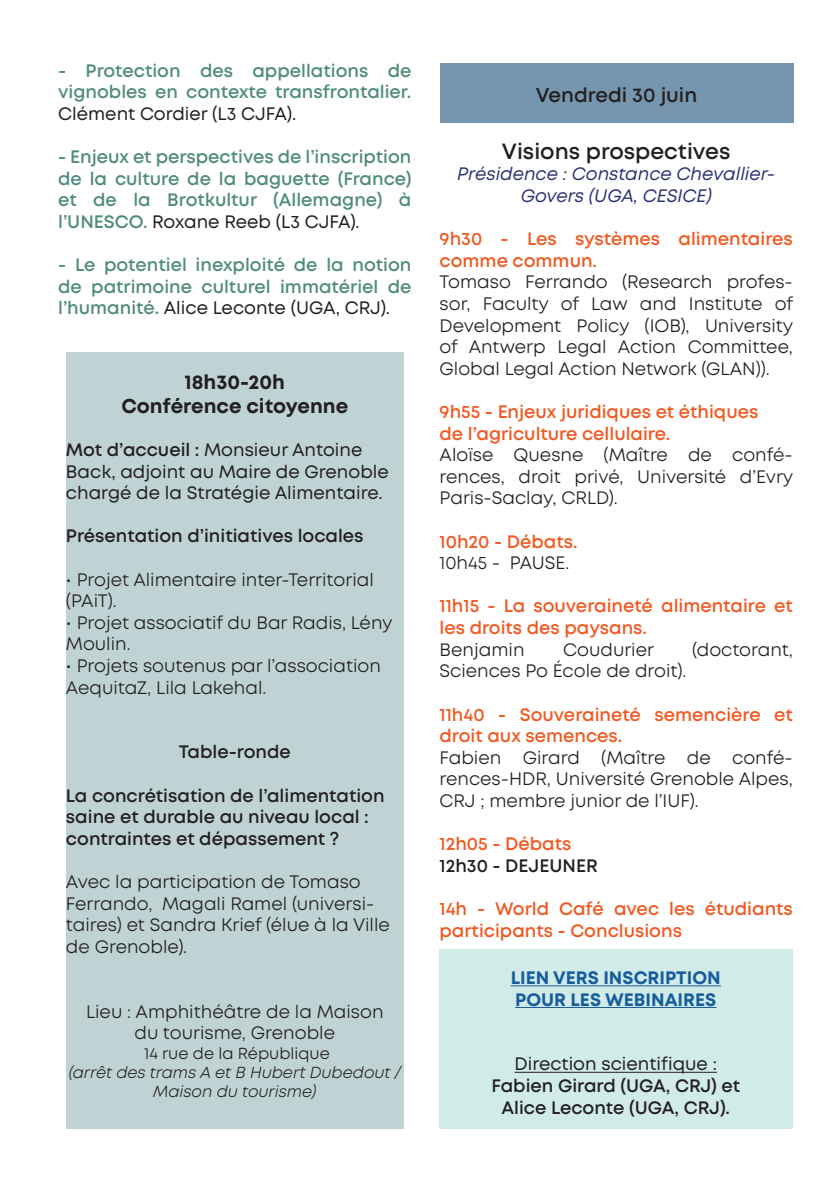
<style>
.page{position:relative;width:840px;height:1191px;background:#fff}
.page>*{position:absolute;margin:0;border:0;box-sizing:border-box;transform-origin:0 0}
.t1{font:600 22px "Mont";color:#231f20}
.t2{font:700 20px "Mont";color:#231f20}
.t3{font:600 20px "Mont";color:#231f20}
.t4{font:18px/21.6px "Mont";color:#231f20}
.t5{font:600 18px/21.6px "Mont";color:#508c7d;text-align:justify}
.t6{font:600 18px/21.6px "Mont";color:#f15921}
.t7{font:600 18px/21.6px "Mont";color:#231f20}
.t8{font:18px/21.6px "Mont";color:#231f20}
.t9{font:italic 18px/21.6px "Mont";color:#283072;text-align:center}
.t10{font:700 18px "Mont";color:#175d9e}
.t11{font:italic 16px/19.2px "Mont";color:#231f20;text-align:center}
.t12{font:16px "Mont";color:#231f20}
.s1{font-weight:400;color:#231f20}
.s2{font-weight:600}
</style>
<div class="page">
<div style="left:439px;top:63px;width:353px;height:60px;background:#7596ae"></div>
<div style="left:66px;top:351px;width:337px;height:777px;background:#bfd3d5"></div>
<div style="left:439px;top:949px;width:352px;height:179px;background:#d1ebe8"></div>
<hr style="left:510px;top:985px;width:210px;height:1px;background:#175d9e">
<hr style="left:515px;top:1007px;width:201px;height:1px;background:#175d9e">
<hr style="left:514px;top:1071px;width:202px;height:1px;background:#231f20">
<p class="t5" style="left:58px;top:60px;width:354px">- Protection des appellations de vignobles en contexte transfrontalier.<br><span class="s1">Clément Cordier (L3 CJFA).</span></p>
<p class="t5" style="left:58px;top:146px;width:354px">- Enjeux et perspectives de l’inscription de la culture de la baguette (France) et de la Brotkultur (Allemagne) à l’UNESCO. <span class="s1">Roxane Reeb (L3 CJFA).</span></p>
<p class="t5" style="left:58px;top:254px;width:354px">- Le potentiel inexploité de la notion de patrimoine culturel immatériel de l’humanité. <span class="s1">Alice Leconte (UGA, CRJ).</span></p>
<p class="t2" style="left:184px;top:369px;width:102px">18h30-20h</p>
<p class="t2" style="left:121px;top:393px;width:228px">Conférence citoyenne</p>
<p class="t8" style="left:66px;top:439px;width:324px"><span class="s2">Mot d’accueil :</span> Monsieur Antoine<br>Back, adjoint au Maire de Grenoble chargé de la Stratégie Alimentaire.</p>
<p class="t7" style="left:66px;top:525px;width:299px">Présentation d’initiatives locales</p>
<p class="t4" style="left:66px;top:568px;width:309px">• Projet Alimentaire inter-Territorial (PAiT).</p>
<p class="t4" style="left:66px;top:612px;width:328px">• Projet associatif du Bar Radis, Lény<br>Moulin.</p>
<p class="t4" style="left:66px;top:655px;width:316px">• Projets soutenus par l’association<br>AequitaZ, Lila Lakehal.</p>
<p class="t7" style="left:179px;top:741px;width:114px">Table-ronde</p>
<p class="t7" style="left:66px;top:784px;width:320px">La concrétisation de l’alimentation saine et durable au niveau local : contraintes et dépassement ?</p>
<p class="t4" style="left:66px;top:871px;width:325px">Avec la participation de Tomaso<br>Ferrando, Magali Ramel (universi&shy;taires) et Sandra Krief (élue à la Ville de Grenoble).</p>
<p class="t4" style="left:86px;top:1000px;width:299px">Lieu : Amphithéâtre de la Maison</p>
<p class="t4" style="left:134px;top:1022px;width:202px">du tourisme, Grenoble</p>
<p class="t12" style="left:144px;top:1042px;width:187px">14 rue de la République</p>
<p class="t11" style="left:69px;top:1062px;width:334px">(arrêt des trams A et B Hubert Dubedout /<br>Maison du tourisme)</p>
<p class="t3" style="left:535px;top:82px;width:163px">Vendredi 30 juin</p>
<p class="t1" style="left:501px;top:137px;width:230px">Visions prospectives</p>
<p class="t9" style="left:457px;top:163px;width:319px">Présidence : Constance Chevallier-<br>Govers (UGA, CESICE)</p>
<p class="t6" style="left:439px;top:228px;width:354px">9h30 - Les systèmes alimentaires comme commun.</p>
<p class="t4" style="left:439px;top:271px;width:355px;text-align:justify">Tomaso Ferrando (Research profes&shy;sor, Faculty of Law and Institute of Development Policy (IOB), University of Antwerp Legal Action Committee, Global Legal Action Network (GLAN)).</p>
<p class="t6" style="left:439px;top:401px;width:320px">9h55 - Enjeux juridiques et éthiques</p>
<p class="t6" style="left:439px;top:422px;width:232px">de l’agriculture cellulaire.</p>
<p class="t4" style="left:439px;top:444px;width:355px;text-align:justify">Aloïse Quesne (Maître de confé&shy;rences, droit privé, Université d’Evry Paris-Saclay, CRLD).</p>
<p class="t6" style="left:439px;top:530px;width:139px">10h20 - Débats.</p>
<p class="t4" style="left:439px;top:552px;width:131px">10h45 - PAUSE.</p>
<p class="t6" style="left:439px;top:595px;width:354px">11h15 - La souveraineté alimentaire et les droits des paysans.</p>
<p class="t4" style="left:439px;top:638px;width:86px">Benjamin</p>
<p class="t4" style="left:563px;top:638px;width:92px">Coudurier</p>
<p class="t4" style="left:691px;top:638px;width:102px">(doctorant,</p>
<p class="t4" style="left:439px;top:660px;width:248px">Sciences Po École de droit).</p>
<p class="t6" style="left:439px;top:703px;width:354px">11h40 - Souveraineté semencière et droit aux semences.</p>
<p class="t4" style="left:439px;top:746px;width:354px;text-align:justify">Fabien Girard (Maître de confé&shy;rences-HDR, Université Grenoble Alpes, CRJ ; membre junior de l’IUF).</p>
<p class="t6" style="left:439px;top:833px;width:133px">12h05 - Débats</p>
<p class="t7" style="left:439px;top:854px;width:160px">12h30 - DEJEUNER</p>
<p class="t6" style="left:439px;top:898px;width:354px">14h - World Café avec les étudiants participants - Conclusions</p>
<p class="t10" style="left:510px;top:966px;width:211px">LIEN VERS INSCRIPTION</p>
<p class="t10" style="left:515px;top:987px;width:202px">POUR LES WEBINAIRES</p>
<p class="t8" style="left:514px;top:1053px;width:204px">Direction scientifique :</p>
<p class="t7" style="left:491px;top:1075px;width:250px">Fabien Girard (UGA, CRJ) et</p>
<p class="t7" style="left:501px;top:1096px;width:230px">Alice Leconte (UGA, CRJ).</p>
</div>
